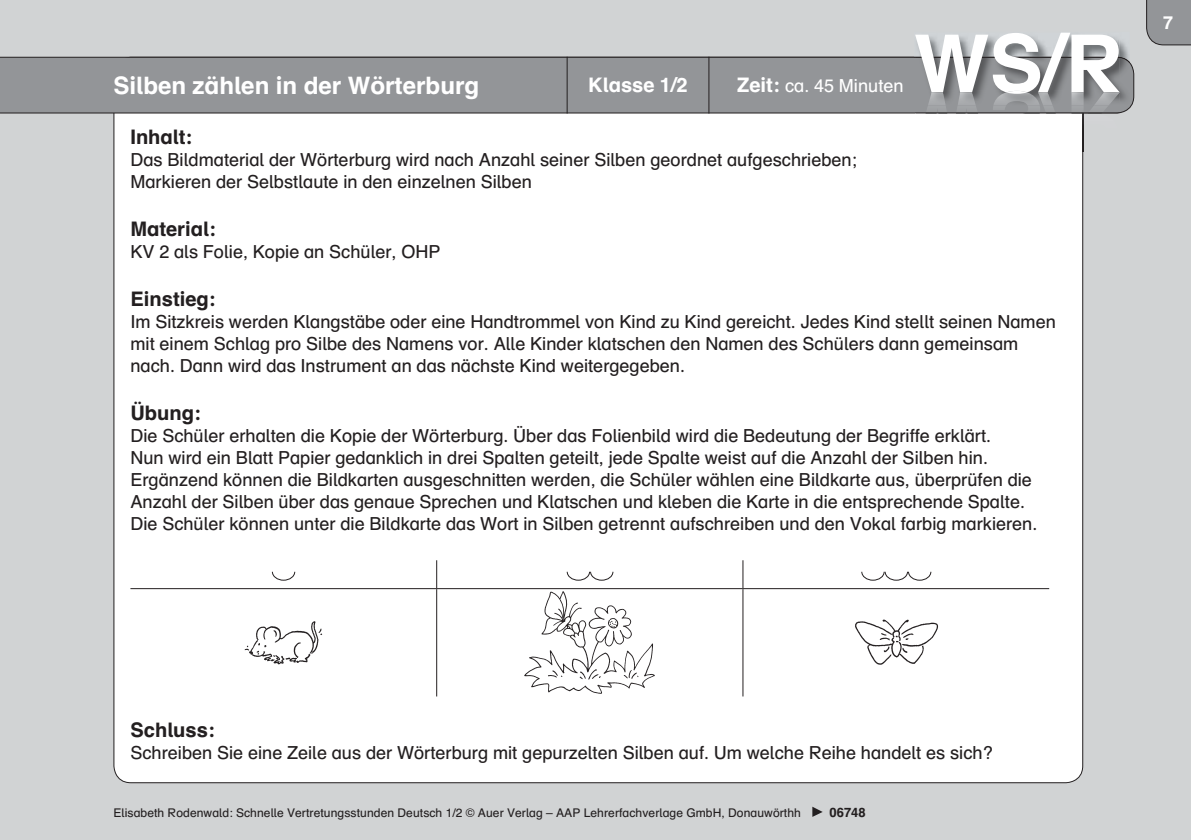
<style>
.page{position:relative;width:1191px;height:840px;background:#fff}
.page>*{position:absolute;margin:0;border:0;box-sizing:border-box;transform-origin:0 0}
.t1{font:700 80px "Auer Schulbuch";color:#fff}
.t2{font:700 24px "Auer Schulbuch";color:#fff}
.t3{font:700 20px "Auer Schulbuch";color:#231f20}
.t4{font:700 20px "Auer Schulbuch";color:#fff}
.t5{font:18px/22px "Auer Schulbuch";color:#231f20}
.t6{font:18px "Auer Schulbuch";color:#fff}
.t7{font:700 18px "Auer Schulbuch";color:#fff}
.t8{font:700 13px "Auer Schulbuch";color:#231f20}
.t9{font:12px "Auer Schulbuch";letter-spacing:.005em;color:#231f20}
.s1{font-weight:700;font-size:20px}
</style>
<div class="page">
<div style="left:0;top:0;width:1191px;height:839px;background:#d1d3d4"></div>
<div style="left:113px;top:113px;width:970px;height:669px;background:#fff"></div>
<div style="left:0;top:57px;width:1134px;height:56px;background:#939598"></div>
<img style="left:914px;top:41px;width:215px;height:16px">
<img style="left:914px;top:64px;width:215px;height:41px">
<img style="left:914px;top:57px;width:215px;height:7px">
<img style="left:915px;top:35px;width:204px;height:56px">
<img style="left:915px;top:57px;width:204px;height:1px">
<svg style="left:915px;top:105px;width:204px;height:47px;background:#e1e1e2"></svg>
<img style="left:915px;top:94px;width:204px;height:11px">
<img style="left:915px;top:91px;width:204px;height:3px">
<img style="left:1004px;top:91px;width:25px;height:3px">
<svg style="left:1146px;top:0;width:45px;height:45px;background:#909295"></svg>
<svg style="left:436px;top:560px;width:1px;height:27px"></svg>
<svg style="left:742px;top:560px;width:1px;height:27px"></svg>
<hr style="left:130px;top:587px;width:613px;height:1px;background:#231f20">
<hr style="left:436px;top:588px;width:1px;height:108px;background:#231f20">
<hr style="left:743px;top:587px;width:306px;height:1px;background:#231f20">
<hr style="left:742px;top:588px;width:1px;height:108px;background:#231f20">
<svg style="left:271px;top:570px;width:25px;height:11px"></svg>
<svg style="left:566px;top:570px;width:48px;height:11px"></svg>
<svg style="left:860px;top:570px;width:72px;height:11px"></svg>
<img style="left:244px;top:621px;width:78px;height:42px">
<img style="left:525px;top:591px;width:129px;height:102px">
<img style="left:854px;top:619px;width:84px;height:46px">
<hr style="left:566px;top:57px;width:1px;height:56px;background:#231f20">
<hr style="left:708px;top:57px;width:1px;height:56px;background:#231f20">
<svg style="left:812px;top:806px;width:10px;height:10px"></svg>
<h2 class="t2" style="left:113px;top:73px;width:367px">Silben zählen in der Wörterburg</h2>
<p class="t4" style="left:588px;top:75px;width:101px">Klasse 1/2</p>
<p class="t6" style="left:737px;top:77px;width:168px"><span class="s1">Zeit:</span> ca. 45 Minuten</p>
<h1 class="t1" style="left:914px;top:24px;width:210px">WS/R</h1>
<p class="t3" style="left:130px;top:127px;width:63px">Inhalt:</p>
<p class="t5" style="left:130px;top:149px;width:728px">Das Bildmaterial der Wörterburg wird nach Anzahl seiner Silben geordnet aufgeschrieben;<br>Markieren der Selbst laute in den einzelnen Silben</p>
<p class="t3" style="left:130px;top:219px;width:87px">Material:</p>
<p class="t5" style="left:130px;top:241px;width:311px">KV 2 als Folie, Kopie an Schüler, OHP</p>
<p class="t3" style="left:130px;top:289px;width:87px">Einstieg:</p>
<p class="t5" style="left:130px;top:311px;width:927px">Im Sitzkreis werden Klangstäbe oder eine Handtrommel von Kind zu Kind gereicht. Jedes Kind stellt seinen Namen mit einem Schlag pro Silbe des Namens vor. Alle Kinder klatschen den Namen des Schülers dann gemeinsam nach. Dann wird das Instrument an das nächste Kind weitergegeben.</p>
<p class="t3" style="left:130px;top:403px;width:72px">Übung:</p>
<p class="t5" style="left:130px;top:425px;width:908px">Die Schüler erhalten die Kopie der Wörterburg. Über das Folienbild wird die Bedeutung der Begriffe erklärt.<br>Nun wird ein Blatt Papier gedanklich in drei Spalten geteilt, jede Spalte weist auf die Anzahl der Silben hin.<br>Ergänzend können die Bildkarten ausgeschnitten werden, die Schüler wählen eine Bildkarte aus, überprüfen die Anzahl der Silben über das genaue Sprechen und Klatschen und kleben die Karte in die entsprechende Spalte.<br>Die Schüler können unter die Bildkarte das Wort in Silben getrennt aufschreiben und den Vokal farbig markieren.</p>
<p class="t7" style="left:1163px;top:14px;width:12px">7</p>
<p class="t3" style="left:130px;top:719px;width:86px">Schluss:</p>
<p class="t5" style="left:130px;top:741px;width:864px">Schreiben Sie eine Zeile aus der Wörterburg mit gepurzelten Silben auf. Um welche Reihe handelt es sich?</p>
<p class="t9" style="left:113px;top:806px;width:689px">Elisabeth Rodenwald: Schnelle Vertretungsstunden Deutsch 1/2 © Auer Verlag – AAP Lehrerfachverlage GmbH, Donauwörthh</p>
<p class="t8" style="left:829px;top:805px;width:38px">06748</p>
</div>
